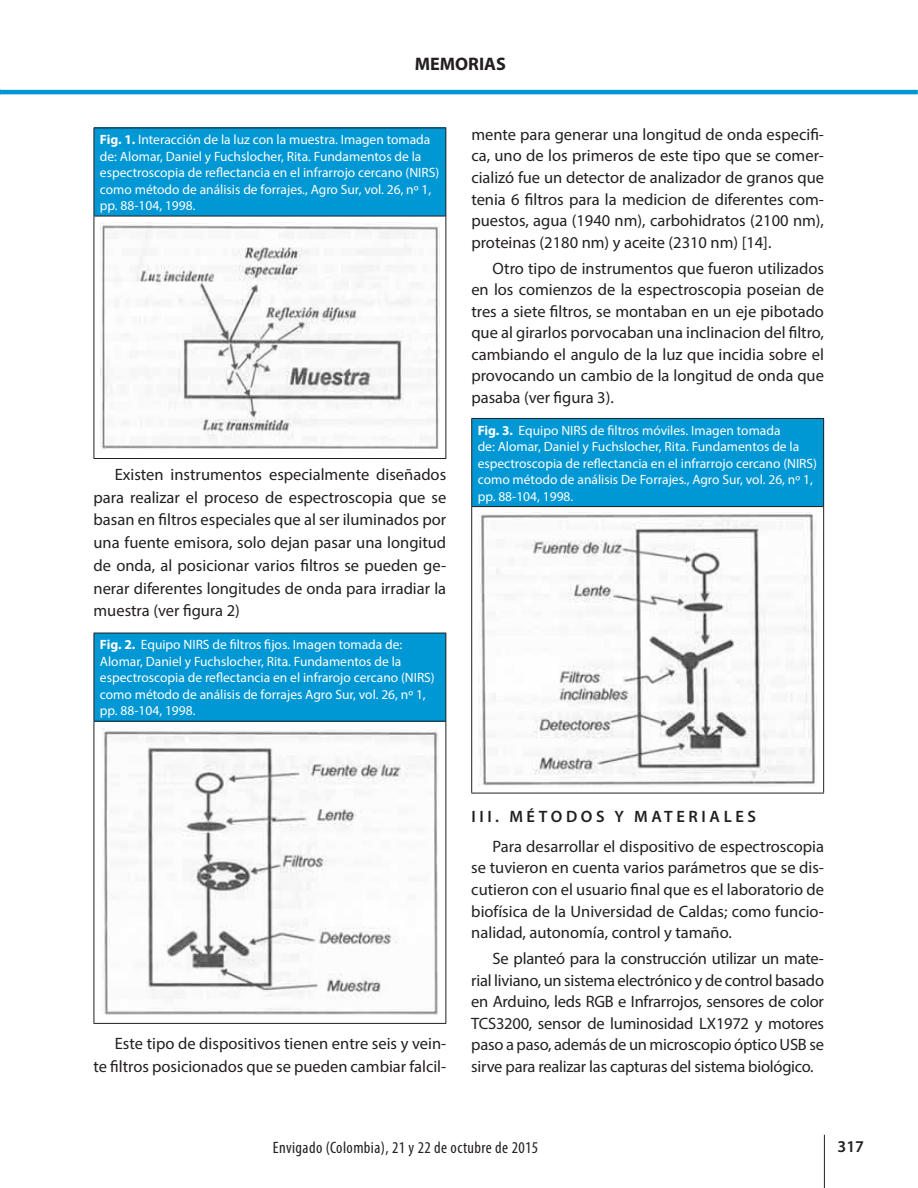
<style>
.page{position:relative;width:918px;height:1188px;background:#fff}
.page>*{position:absolute;margin:0;border:0;box-sizing:border-box;transform-origin:0 0}
.t1{font:700 18.15px "Myriad Pro";color:#231f20}
.t2{font:16.5px/21.6px "Myriad Pro";color:#231f20;text-align:justify}
.t3{font:16.5px/21.6px "Myriad Pro";letter-spacing:-.015em;color:#222;text-align:justify}
.t4{font:condensed 16.5px "Myriad Pro";letter-spacing:.025em;color:#231f20}
.t5{font:600 16.5px "Myriad Pro";letter-spacing:.22em;color:#231f20}
.t6{font:13.5px/16.5px "Myriad Pro";color:#fffefc}
.s1{font-weight:700}
</style>
<div class="page">
<hr style="left:0;top:90px;width:918px;height:4px;background:#0098d4">
<hr style="left:824px;top:1135px;width:1px;height:53px;background:#231f20">
<div style="left:94px;top:128px;width:352px;height:88px;background:#0098d4"></div>
<hr style="left:94px;top:128px;width:352px;height:1px;background:#231f20">
<hr style="left:94px;top:128px;width:1px;height:88px;background:#231f20">
<hr style="left:94px;top:216px;width:351px;height:1px;background:#231f20">
<hr style="left:445px;top:128px;width:1px;height:88px;background:#231f20">
<hr style="left:94px;top:216px;width:1px;height:242px;background:#231f20">
<hr style="left:445px;top:216px;width:1px;height:242px;background:#231f20">
<hr style="left:94px;top:458px;width:352px;height:1px;background:#231f20">
<img style="left:101px;top:222px;width:338px;height:227px">
<div style="left:94px;top:633px;width:352px;height:88px;background:#0098d4"></div>
<hr style="left:94px;top:633px;width:352px;height:1px;background:#231f20">
<hr style="left:94px;top:633px;width:1px;height:88px;background:#231f20">
<hr style="left:94px;top:721px;width:351px;height:1px;background:#231f20">
<hr style="left:445px;top:633px;width:1px;height:88px;background:#231f20">
<hr style="left:94px;top:722px;width:1px;height:301px;background:#231f20">
<hr style="left:445px;top:721px;width:1px;height:302px;background:#231f20">
<hr style="left:94px;top:1023px;width:352px;height:1px;background:#231f20">
<img style="left:101px;top:728px;width:337px;height:287px">
<div style="left:472px;top:418px;width:352px;height:89px;background:#0098d4"></div>
<hr style="left:471px;top:418px;width:353px;height:1px;background:#231f20">
<hr style="left:471px;top:419px;width:1px;height:87px;background:#231f20">
<hr style="left:471px;top:506px;width:352px;height:1px;background:#231f20">
<hr style="left:823px;top:419px;width:1px;height:88px;background:#231f20">
<hr style="left:471px;top:507px;width:1px;height:286px;background:#231f20">
<hr style="left:823px;top:507px;width:1px;height:286px;background:#231f20">
<hr style="left:471px;top:793px;width:353px;height:1px;background:#231f20">
<img style="left:480px;top:514px;width:335px;height:272px">
<p class="t1" style="left:415px;top:52px;width:93px">MEMORIAS</p>
<p class="t6" style="left:100px;top:131px;width:341px"><span class="s1">Fig. 1.</span> Interacción de la luz con la muestra. Imagen tomada de: Alomar, Daniel y Fuchslocher, Rita. Fundamentos de la espectroscopia de reflectancia en el infrarrojo cercano (NIRS) como método de análisis de forrajes., Agro Sur, vol. 26, nº 1, pp. 88-104, 1998.</p>
<p class="t2" style="left:94px;top:463px;width:354px;line-height:22.8px;text-indent:21px">Existen instrumentos especialmente diseñados para realizar el proceso de espectroscopia que se basan en filtros especiales que al ser iluminados por una fuente emisora, solo dejan pasar una longitud de onda, al posicionar varios filtros se pueden ge&shy;nerar diferentes longitudes de onda para irradiar la muestra (ver figura 2)</p>
<p class="t6" style="left:100px;top:636px;width:336px"><span class="s1">Fig. 2.</span> Equipo NIRS de filtros fijos. Imagen tomada de:<br>Alomar, Daniel y Fuchslocher, Rita. Fundamentos de la espectroscopia de reflectancia en el infrarojo cercano (NIRS) como método de análisis de forrajes Agro Sur, vol. 26, nº 1, pp. 88-104, 1998.</p>
<p class="t2" style="left:471px;top:123px;width:354px">mente para generar una longitud de onda especifi&shy;ca, uno de los primeros de este tipo que se comer&shy;cializó fue un detector de analizador de granos que tenia 6 filtros para la medicion de diferentes com&shy;puestos, agua (1940 nm), carbohidratos (2100 nm), proteinas (2180 nm) y aceite (2310 nm) [14].</p>
<p class="t2" style="left:471px;top:257px;width:354px;text-indent:21px">Otro tipo de instrumentos que fueron utilizados en los comienzos de la espectroscopia poseian de tres a siete filtros, se montaban en un eje pibotado que al girarlos porvocaban una inclinacion del filtro, cambiando el angulo de la luz que incidia sobre el provocando un cambio de la longitud de onda que pasaba (ver figura 3).</p>
<p class="t6" style="left:478px;top:422px;width:341px"><span class="s1">Fig. 3.</span> Equipo NIRS de filtros móviles. Imagen tomada<br>de: Alomar, Daniel y Fuchslocher, Rita. Fundamentos de la espectroscopia de reflectancia en el infrarrojo cercano (NIRS) como método de análisis De Forrajes., Agro Sur, vol. 26, nº 1, pp. 88-104, 1998.</p>
<p class="t2" style="left:94px;top:1032px;width:354px;line-height:22.8px;text-align:right">Este tipo de dispositivos tienen entre seis y vein-<br>te filtros posicionados que se pueden cambiar falcil-</p>
<p class="t5" style="left:471px;top:806px;width:286px">III. MÉTODOS Y MATERIALES</p>
<p class="t2" style="left:471px;top:835px;width:354px;text-indent:21px">Para desarrollar el dispositivo de espectroscopia se tuvieron en cuenta varios parámetros que se dis&shy;cutieron con el usuario final que es el laboratorio de biofísica de la Universidad de Caldas; como funcio&shy;nalidad, autonomía, control y tamaño.</p>
<p class="t2" style="left:471px;top:947px;width:354px;text-indent:21px">Se planteó para la construcción utilizar un mate&shy;rial liviano, un sistema electrónico y de control basado en Arduino, leds RGB e Infrarrojos, sensores de color</p>
<p class="t3" style="left:471px;top:1012px;width:354px">TCS3200, sensor de luminosidad LX1972 y motores paso a paso, además de un microscopio óptico USB se sirve para realizar las capturas del sistema biológico.</p>
<p class="t4" style="left:273px;top:1138px;width:267px">Envigado (Colombia), 21 y 22 de octubre de 2015</p>
<p class="t5" style="left:838px;top:1136px;width:28px">317</p>
</div>
